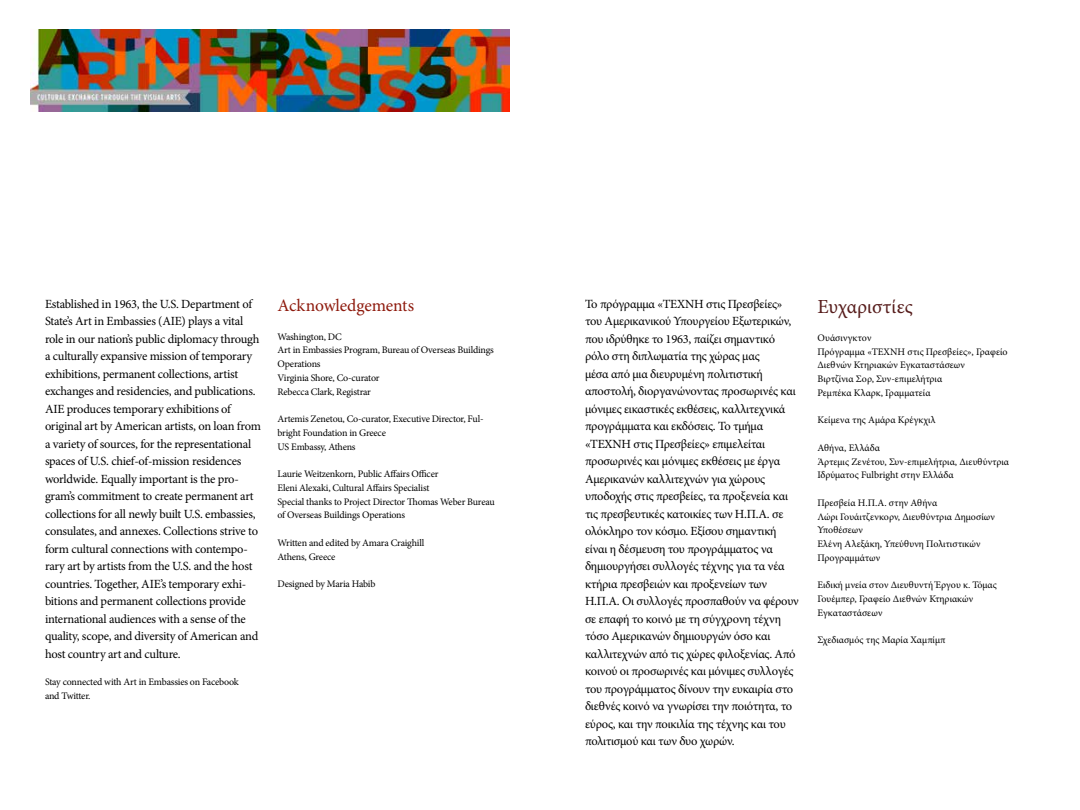
<style>
.page{position:relative;width:1080px;height:810px;background:#fff}
.page>*{position:absolute;margin:0;border:0;box-sizing:border-box;transform-origin:0 0}
.t1{font:20px "Minion Pro";color:#571d1c}
.t2{font:17.5px "Minion Pro";letter-spacing:-.01em;color:#8e1a0d}
.t3{font:12.5px/17.5px "Minion Pro";letter-spacing:-.02em;color:#000}
.t4{font:10px/13.8px "Minion Pro";letter-spacing:-.015em;color:#000}
</style>
<div class="page">
<img style="left:30px;top:29px;width:480px;height:82px">
<p class="t3" style="left:45px;top:295px;width:217px">Established in 1963, the U.S. Department of State’s Art in Embassies (AIE) plays a vital role in our nation’s public diplomacy through a culturally expansive mission of temporary exhibitions, permanent collections, artist exchanges and residencies, and publications.<br>AIE produces temporary exhibitions of original art by American artists, on loan from a variety of sources, for the representational spaces of U.S. chief-of-mission residences worldwide. Equally important is the pro&shy;gram’s commitment to create permanent art collections for all newly built U.S. embassies, consulates, and annexes. Collections strive to form cultural connections with contempo&shy;rary art by artists from the U.S. and the host countries. Together, AIE’s temporary exhi&shy;bitions and permanent collections provide international audiences with a sense of the quality, scope, and diversity of American and host country art and culture.</p>
<p class="t4" style="left:45px;top:675px;width:195px">Stay connected with Art in Embassies on Facebook and Twitter.</p>
<h2 class="t2" style="left:278px;top:294px;width:138px">Acknowledgements</h2>
<p class="t4" style="left:278px;top:330px;width:218px">Washington, DC<br>Art in Embassies Program, Bureau of Overseas Buildings<br>Operations<br>Virginia Shore, Co-curator<br>Rebecca Clark, Registrar</p>
<p class="t4" style="left:278px;top:412px;width:208px">Artemis Zenetou, Co-curator, Executive Director, Ful&shy;bright Foundation in Greece<br>US Embassy, Athens</p>
<p class="t4" style="left:278px;top:467px;width:219px">Laurie Weitzenkorn, Public Affairs Officer<br>Eleni Alexaki, Cultural Affairs Specialist<br>Special thanks to Project Director Thomas Weber Bureau of Overseas Buildings Operations</p>
<p class="t4" style="left:278px;top:536px;width:148px">Written and edited by Amara Craighill<br>Athens, Greece</p>
<p class="t4" style="left:278px;top:577px;width:99px">Designed by Maria Habib</p>
<p class="t3" style="left:585px;top:295px;width:215px">Το πρόγραμμα «ΤΕΧΝΗ στις Πρεσβείες» του Αμερικανικού Υπουργείου Εξωτερικών, που ιδρύθηκε το 1963, παίζει σημαντικό ρόλο στη διπλωματία της χώρας μας<br>μέσα από μια διευρυμένη πολιτιστική αποστολή, διοργανώνοντας προσωρινές και μόνιμες εικαστικές εκθέσεις, καλλιτεχνικά προγράμματα και εκδόσεις. Το τμήμα «ΤΕΧΝΗ στις Πρεσβείες» επιμελείται προσωρινές και μόνιμες εκθέσεις με έργα Αμερικανών καλλιτεχνών για χώρους υποδοχής στις πρεσβείες, τα προξενεία και τις πρεσβευτικές κατοικίες των Η.Π.Α. σε ολόκληρο τον κόσμο. Εξίσου σημαντική είναι η δέσμευση του προγράμματος να δημιουργήσει συλλογές τέχνης για τα νέα κτήρια πρεσβειών και προξενείων των Η.Π.Α. Οι συλλογές προσπαθούν να φέρουν σε επαφή το κοινό με τη σύγχρονη τέχνη τόσο Αμερικανών δημιουργών όσο και καλλιτεχνών από τις χώρες φιλοξενίας. Από κοινού οι προσωρινές και μόνιμες συλλογές του προγράμματος δίνουν την ευκαιρία στο διεθνές κοινό να γνωρίσει την ποιότητα, το εύρος, και την ποικιλία της τέχνης και του πολιτισμού και των δυο χωρών.</p>
<h1 class="t1" style="left:818px;top:294px;width:97px">Ευχαριστίες</h1>
<p class="t4" style="left:818px;top:331px;width:192px">Ουάσινγκτον<br>Πρόγραμμα «ΤΕΧΝΗ στις Πρεσβείες», Γραφείο<br>Διεθνών Κτηριακών Εγκαταστάσεων<br>Βιρτζίνια Σορ, Συν-επιμελήτρια<br>Ρεμπέκα Κλαρκ, Γραμματεία</p>
<p class="t4" style="left:818px;top:413px;width:120px">Κείμενα της Αμάρα Κρέγκχιλ</p>
<p class="t4" style="left:818px;top:441px;width:193px">Αθήνα, Ελλάδα<br>Άρτεμις Ζενέτου, Συν-επιμελήτρια, Διευθύντρια<br>Ιδρύματος Fulbright στην Ελλάδα</p>
<p class="t4" style="left:818px;top:496px;width:179px">Πρεσβεία Η.Π.Α. στην Αθήνα<br>Λώρι Γουάιτζενκορν, Διευθύντρια Δημοσίων<br>Υποθέσεων<br>Ελένη Αλεξάκη, Υπεύθυνη Πολιτιστικών<br>Προγραμμάτων</p>
<p class="t4" style="left:818px;top:578px;width:181px">Ειδική μνεία στον Διευθυντή Έργου κ. Τόμας<br>Γουέμπερ, Γραφείο Διεθνών Κτηριακών<br>Εγκαταστάσεων</p>
<p class="t4" style="left:818px;top:633px;width:129px">Σχεδιασμός της Μαρία Χαμπίμπ</p>
</div>
